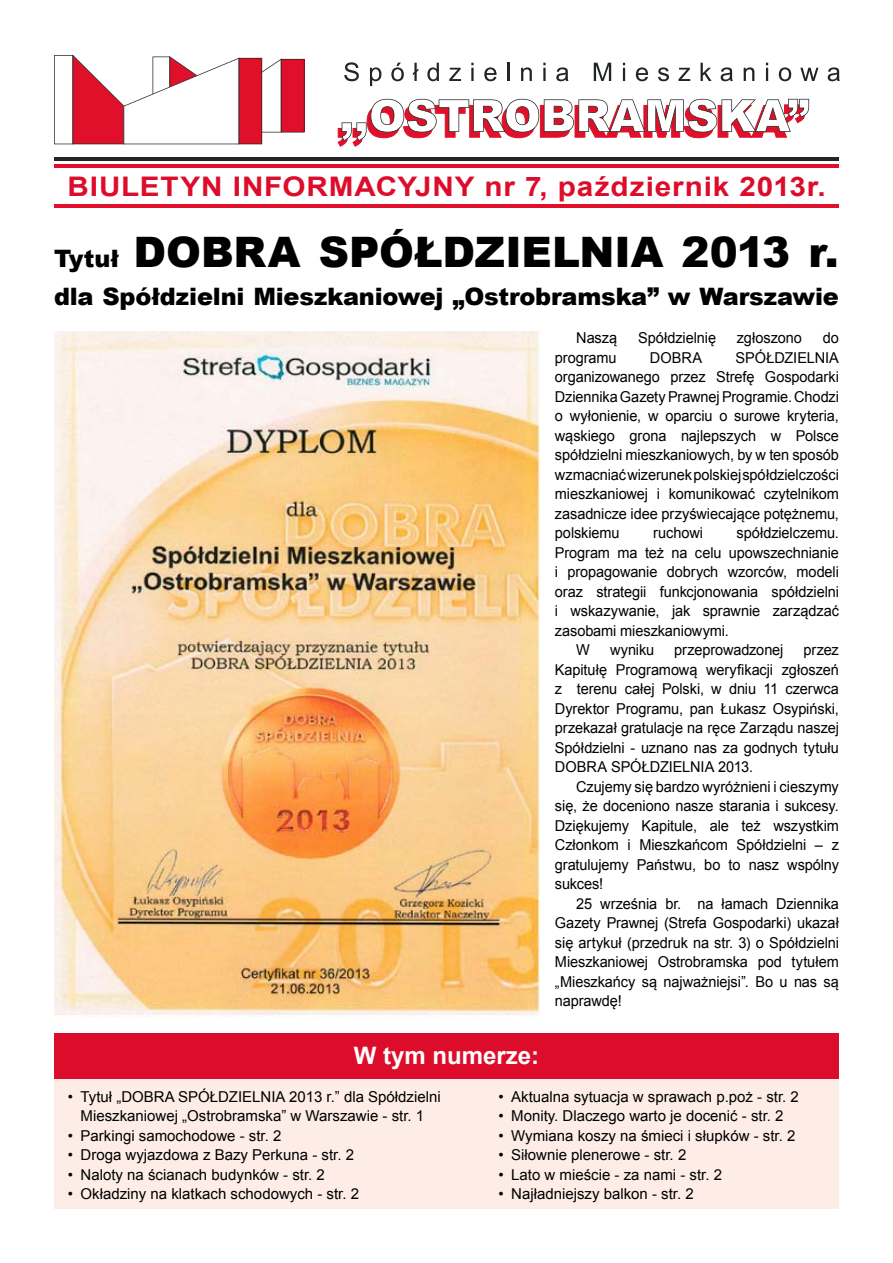
<style>
.page{position:relative;width:893px;height:1263px;background:#fff}
.page>*{position:absolute;margin:0;border:0;box-sizing:border-box;transform-origin:0 0}
.t1{font:900 42px "Arial";letter-spacing:-.005em;color:#000}
.t2{font:700 27px "Arial";letter-spacing:.03em;color:#de0c2b;scale:1.1 1}
.t3{font:900 24px "Arial";letter-spacing:-.01em;color:#000}
.t4{font:700 24px "Arial";color:#fff}
.t5{font:15px/19.5px "Arial";color:#000;text-align:justify}
.s1{font-size:24px}
</style>
<div class="page">
<div style="left:54px;top:1054px;width:785px;height:155px;background:#fdede6"></div>
<div style="left:54px;top:1033px;width:785px;height:46px;background:#de0c2b"></div>
<svg style="left:54px;top:55px;width:251px;height:89px"></svg>
<svg style="left:344px;top:62px;width:15px;height:19px"></svg>
<svg style="left:370px;top:67px;width:11px;height:19px"></svg>
<svg style="left:391px;top:63px;width:13px;height:18px"></svg>
<svg style="left:413px;top:63px;width:5px;height:18px"></svg>
<svg style="left:427px;top:63px;width:12px;height:18px"></svg>
<svg style="left:449px;top:68px;width:12px;height:13px"></svg>
<svg style="left:471px;top:63px;width:3px;height:18px"></svg>
<svg style="left:484px;top:67px;width:12px;height:14px"></svg>
<svg style="left:507px;top:63px;width:2px;height:18px"></svg>
<svg style="left:521px;top:67px;width:11px;height:14px"></svg>
<svg style="left:543px;top:63px;width:3px;height:18px"></svg>
<svg style="left:556px;top:67px;width:12px;height:14px"></svg>
<svg style="left:594px;top:63px;width:17px;height:18px"></svg>
<svg style="left:623px;top:63px;width:2px;height:18px"></svg>
<svg style="left:636px;top:67px;width:12px;height:14px"></svg>
<svg style="left:658px;top:67px;width:11px;height:14px"></svg>
<svg style="left:678px;top:68px;width:12px;height:13px"></svg>
<svg style="left:701px;top:63px;width:10px;height:18px"></svg>
<svg style="left:721px;top:67px;width:12px;height:14px"></svg>
<svg style="left:744px;top:67px;width:10px;height:14px"></svg>
<svg style="left:766px;top:63px;width:2px;height:18px"></svg>
<svg style="left:779px;top:67px;width:12px;height:14px"></svg>
<svg style="left:800px;top:68px;width:18px;height:13px"></svg>
<svg style="left:828px;top:67px;width:12px;height:14px"></svg>
<svg style="left:338px;top:99px;width:471px;height:48px"></svg>
<hr style="left:54px;top:157px;width:785px;height:4px;background:#212525">
<hr style="left:54px;top:164px;width:785px;height:4px;background:#e0102a">
<hr style="left:54px;top:205px;width:785px;height:3px;background:#e0102a">
<img style="left:54px;top:331px;width:485px;height:685px">
<h2 class="t2" style="left:68px;top:169px;width:691px">BIULETYN INFORMACYJNY nr 7, październik 2013r.</h2>
<h1 class="t1" style="left:54px;top:222px;width:786px"><span class="s1">Tytuł</span> DOBRA SPÓŁDZIELNIA 2013 r.</h1>
<h3 class="t3" style="left:54px;top:279px;width:786px">dla Spółdzielni Mieszkaniowej „Ostrobramska” w Warszawie</h3>
<h3 class="t4" style="left:354px;top:1040px;width:187px">W tym numerze:</h3>
<p class="t5" style="left:576px;top:328px;width:43px">Naszą</p>
<p class="t5" style="left:638px;top:328px;width:79px">Spółdzielnię</p>
<p class="t5" style="left:737px;top:328px;width:67px">zgłoszono</p>
<p class="t5" style="left:823px;top:328px;width:18px">do</p>
<p class="t5" style="left:555px;top:348px;width:63px">programu</p>
<p class="t5" style="left:650px;top:348px;width:54px">DOBRA</p>
<p class="t5" style="left:555px;top:348px;width:286px;text-indent:181px">SPÓŁDZIELNIA organizowanego przez Strefę Gospodarki Dziennika Gazety Prawnej Programie. Chodzi o wyłonienie, w oparciu o surowe kryteria, wąskiego grona najlepszych w Polsce spółdzielni mieszkaniowych, by w ten sposób wzmacniać wizerunek polskiej spółdzielczości mieszkaniowej i komunikować czytelnikom zasadnicze idee przyświecające potężnemu, polskiemu</p>
<p class="t5" style="left:653px;top:523px;width:51px">ruchowi</p>
<p class="t5" style="left:736px;top:523px;width:104px">spółdzielczemu.</p>
<p class="t5" style="left:555px;top:543px;width:286px">Program ma też na celu upowszechnianie</p>
<p class="t5" style="left:555px;top:562px;width:286px">i propagowanie dobrych wzorców, modeli</p>
<p class="t5" style="left:555px;top:582px;width:286px">oraz strategii funkcjonowania spółdzielni</p>
<p class="t5" style="left:555px;top:601px;width:286px">i wskazywanie, jak sprawnie zarządzać</p>
<p class="t5" style="left:555px;top:621px;width:176px">zasobami mieszkaniowymi.</p>
<p class="t5" style="left:576px;top:640px;width:15px">W</p>
<p class="t5" style="left:610px;top:640px;width:46px">wyniku</p>
<p class="t5" style="left:674px;top:640px;width:111px">przeprowadzonej</p>
<p class="t5" style="left:555px;top:640px;width:286px;text-indent:249px">przez Kapitułę Programową weryfikacji zgłoszeń z terenu całej Polski, w dniu 11 czerwca Dyrektor Programu, pan Łukasz Osypiński, przekazał gratulacje na ręce Zarządu naszej Spółdzielni - uznano nas za godnych tytułu DOBRA SPÓŁDZIELNIA 2013.</p>
<p class="t5" style="left:555px;top:777px;width:286px;text-indent:21px">Czujemy się bardzo wyróżnieni i cieszymy się, że doceniono nasze starania i sukcesy.<br>Dziękujemy Kapitule, ale też wszystkim Członkom i Mieszkańcom Spółdzielni – z gratulujemy Państwu, bo to nasz wspólny sukces!</p>
<p class="t5" style="left:555px;top:894px;width:286px;text-indent:21px">25 września br. na łamach Dziennika Gazety Prawnej (Strefa Gospodarki) ukazał się artykuł (przedruk na str. 3) o Spółdzielni Mieszkaniowej Ostrobramska pod tytułem „Mieszkańcy są najważniejsi”. Bo u nas są naprawdę!</p>
<p class="t5" style="left:68px;top:1087px;width:374px;text-align:center">• Tytuł „DOBRA SPÓŁDZIELNIA 2013 r.” dla Spółdzielni<br>Mieszkaniowej „Ostrobramska” w Warszawie - str. 1</p>
<p class="t5" style="left:68px;top:1126px;width:215px">• Parkingi samochodowe - str. 2</p>
<p class="t5" style="left:68px;top:1145px;width:288px">• Droga wyjazdowa z Bazy Perkuna - str. 2</p>
<p class="t5" style="left:68px;top:1165px;width:259px">• Naloty na ścianach budynków - str. 2</p>
<p class="t5" style="left:68px;top:1184px;width:293px">• Okładziny na klatkach schodowych - str. 2</p>
<p class="t5" style="left:498px;top:1087px;width:302px">• Aktualna sytuacja w sprawach p.poż - str. 2</p>
<p class="t5" style="left:498px;top:1106px;width:287px">• Monity. Dlaczego warto je docenić - str. 2</p>
<p class="t5" style="left:498px;top:1126px;width:298px">• Wymiana koszy na śmieci i słupków - str. 2</p>
<p class="t5" style="left:498px;top:1145px;width:189px">• Siłownie plenerowe - str. 2</p>
<p class="t5" style="left:498px;top:1165px;width:225px">• Lato w mieście - za nami - str. 2</p>
<p class="t5" style="left:498px;top:1184px;width:197px">• Najładniejszy balkon - str. 2</p>
</div>
